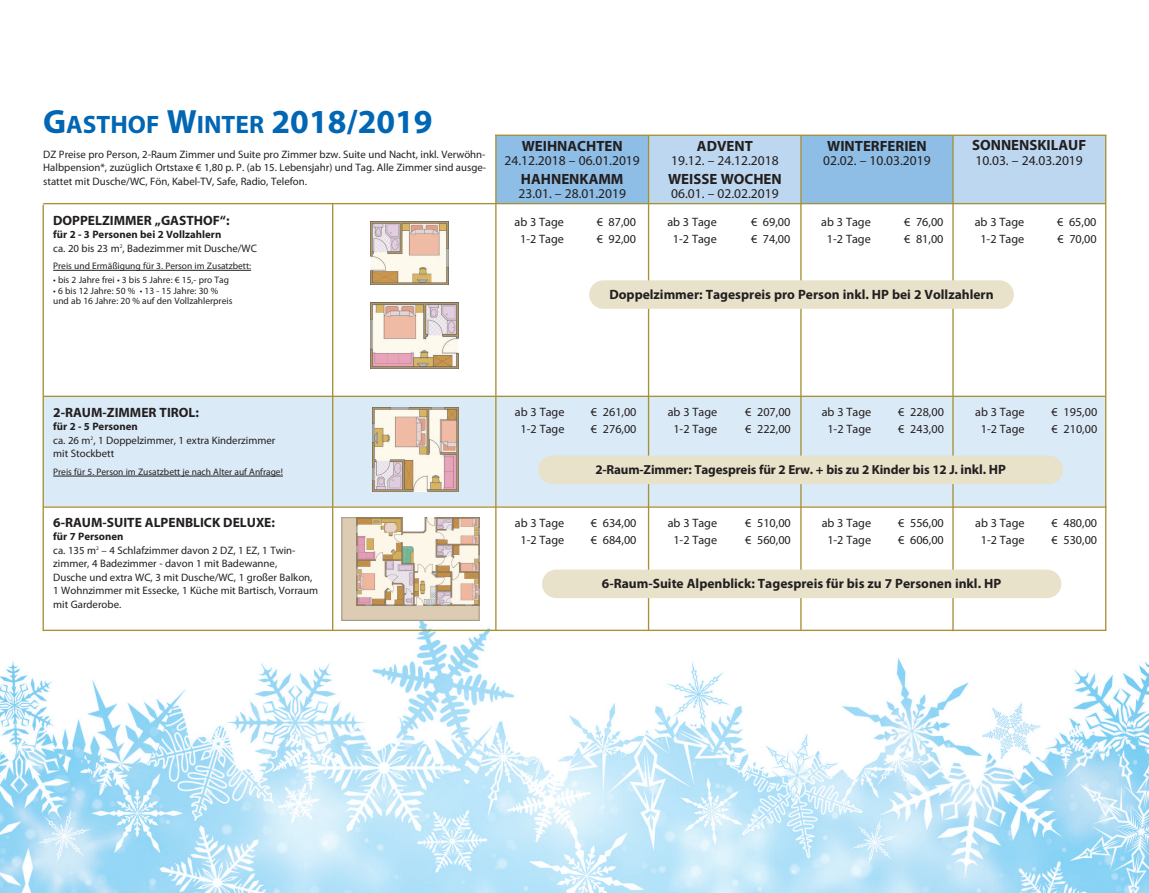
<style>
.page{position:relative;width:1149px;height:893px;background:#fff}
.page>*{position:absolute;margin:0;border:0;box-sizing:border-box;transform-origin:0 0}
.t1{font:700 33.75px "Myriad Pro";color:#0166b3}
.t2{font:700 14.85px "Myriad Pro";color:#231f20}
.t3{font:700 13.5px "Myriad Pro";color:#231f20}
.t4{font:13.5px "Myriad Pro";color:#231f20}
.t5{font:700 13.05px "Myriad Pro";letter-spacing:-.01em;color:#231f20}
.t6{font:12.15px "Myriad Pro";color:#231f20}
.t7{font:10.8px/13.5px "Myriad Pro";color:#231f20}
.t8{font:9.45px/10.8px "Myriad Pro";color:#231f20}
.s1{font-size:25.35px}
.s2{font-weight:700}
.s3{font-size:13.5px}
</style>
<div class="page">
<img style="left:0;top:520px;width:1148px;height:373px">
<div style="left:43px;top:396px;width:1061px;height:110px;background:#dbeaf7"></div>
<div style="left:495px;top:135px;width:154px;height:69px;background:#8ebde5"></div>
<div style="left:648px;top:135px;width:152px;height:69px;background:#bcd7ef"></div>
<div style="left:800px;top:135px;width:153px;height:69px;background:#8ebde5"></div>
<div style="left:953px;top:135px;width:152px;height:69px;background:#bcd7ef"></div>
<hr style="left:53px;top:476px;width:230px;height:1px;background:#231f20">
<img style="left:370px;top:221px;width:79px;height:64px">
<img style="left:370px;top:303px;width:89px;height:66px">
<img style="left:372px;top:408px;width:86px;height:84px">
<hr style="left:43px;top:203px;width:1062px;height:1px;background:#a79137">
<hr style="left:43px;top:396px;width:1062px;height:1px;background:#a79137">
<hr style="left:43px;top:506px;width:1063px;height:2px;background:#a79137">
<hr style="left:332px;top:204px;width:1px;height:427px;background:#a79137">
<hr style="left:495px;top:135px;width:1px;height:496px;background:#a79137">
<hr style="left:647px;top:135px;width:2px;height:495px;background:#a79137">
<hr style="left:800px;top:135px;width:1px;height:495px;background:#a79137">
<hr style="left:1104px;top:135px;width:2px;height:495px;background:#a79137">
<hr style="left:495px;top:135px;width:611px;height:1px;background:#a79137">
<img style="left:342px;top:517px;width:137px;height:104px">
<hr style="left:43px;top:630px;width:1063px;height:1px;background:#a79137">
<hr style="left:43px;top:205px;width:1px;height:426px;background:#a79137">
<hr style="left:952px;top:136px;width:1px;height:495px;background:#a79137">
<div style="left:538px;top:456px;width:524px;height:28px;background:#e9e2cb;border-radius:14px"></div>
<div style="left:542px;top:570px;width:518px;height:28px;background:#e9e2cb;border-radius:14px"></div>
<hr style="left:53px;top:270px;width:198px;height:1px;background:#231f20">
<div style="left:589px;top:280px;width:424px;height:29px;background:#e9e2cb;border-radius:14px"></div>
<h1 class="t1" style="left:43px;top:109px;width:391px">G<span class="s1">ASTHOF</span> W<span class="s1">INTER</span> 2018/2019</h1>
<p class="t7" style="left:43px;top:148px;width:444px;text-align:justify">DZ Preise pro Person, 2-Raum Zimmer und Suite pro Zimmer bzw. Suite und Nacht, inkl. Verwöhn-Halbpension*, zuzüglich Ortstaxe € 1,80 p. P. (ab 15. Lebensjahr) und Tag. Alle Zimmer sind ausge&shy;stattet mit Dusche/WC, Fön, Kabel-TV, Safe, Radio, Telefon.</p>
<h2 class="t2" style="left:521px;top:140px;width:102px">WEIHNACHTEN</h2>
<p class="t4" style="left:504px;top:156px;width:137px">24.12.2018 – 06.01.2019</p>
<h2 class="t2" style="left:520px;top:174px;width:104px">HAHNENKAMM</h2>
<p class="t4" style="left:518px;top:188px;width:109px">23.01. – 28.01.2019</p>
<h2 class="t2" style="left:696px;top:140px;width:57px">ADVENT</h2>
<p class="t4" style="left:671px;top:156px;width:109px">19.12. – 24.12.2018</p>
<h2 class="t2" style="left:667px;top:174px;width:115px">WEISSE WOCHEN</h2>
<p class="t4" style="left:671px;top:188px;width:109px">06.01. – 02.02.2019</p>
<h2 class="t2" style="left:827px;top:140px;width:101px">WINTERFERIEN</h2>
<p class="t4" style="left:823px;top:156px;width:109px">02.02. – 10.03.2019</p>
<h2 class="t2" style="left:971px;top:140px;width:115px">SONNENSKILAUF</h2>
<p class="t4" style="left:975px;top:156px;width:109px">10.03. – 24.03.2019</p>
<p class="t3" style="left:53px;top:215px;width:178px">DOPPELZIMMER „GASTHOF“:</p>
<p class="t7" style="left:53px;top:229px;width:205px"><span class="s2">für 2 - 3 Personen bei 2 Vollzahlern<br></span>ca. 20 bis 23 m<sup>2</sup>, Badezimmer mit Dusche/WC</p>
<p class="t8" style="left:53px;top:261px;width:199px">Preis und Ermäßigung für 3. Person im Zusatzbett:</p>
<p class="t8" style="left:53px;top:275px;width:177px">• bis 2 Jahre frei • 3 bis 5 Jahre: € 15,- pro Tag</p>
<p class="t8" style="left:53px;top:286px;width:181px">• 6 bis 12 Jahre: 50 % • 13 - 15 Jahre: 30 % und ab 16 Jahre: 20 % auf den Vollzahlerpreis</p>
<p class="t3" style="left:609px;top:289px;width:385px">Doppelzimmer: Tagespreis pro Person inkl. HP bei 2 Vollzahlern</p>
<p class="t6" style="left:514px;top:217px;width:51px">ab 3 Tage</p>
<p class="t6" style="left:596px;top:217px;width:41px">€ 87,00</p>
<p class="t6" style="left:667px;top:217px;width:51px">ab 3 Tage</p>
<p class="t6" style="left:750px;top:217px;width:41px">€ 69,00</p>
<p class="t6" style="left:821px;top:217px;width:51px">ab 3 Tage</p>
<p class="t6" style="left:903px;top:217px;width:41px">€ 76,00</p>
<p class="t6" style="left:974px;top:217px;width:51px">ab 3 Tage</p>
<p class="t6" style="left:1056px;top:217px;width:41px">€ 65,00</p>
<p class="t6" style="left:520px;top:234px;width:45px">1-2 Tage</p>
<p class="t6" style="left:596px;top:234px;width:41px">€ 92,00</p>
<p class="t6" style="left:672px;top:234px;width:45px">1-2 Tage</p>
<p class="t6" style="left:750px;top:234px;width:41px">€ 74,00</p>
<p class="t6" style="left:826px;top:234px;width:45px">1-2 Tage</p>
<p class="t6" style="left:903px;top:234px;width:41px">€ 81,00</p>
<p class="t6" style="left:980px;top:234px;width:45px">1-2 Tage</p>
<p class="t6" style="left:1057px;top:234px;width:41px">€ 70,00</p>
<p class="t3" style="left:53px;top:407px;width:147px">2-RAUM-ZIMMER TIROL:</p>
<p class="t7" style="left:53px;top:421px;width:224px"><span class="s2">für 2 - 5 Personen<br></span>ca. 26 m<sup>2</sup>, 1 Doppelzimmer, 1 extra Kinderzimmer mit Stockbett</p>
<p class="t8" style="left:53px;top:467px;width:231px">Preis für 5. Person im Zusatzbett je nach Alter auf Anfrage!</p>
<p class="t3" style="left:53px;top:517px;width:223px">6-RAUM-SUITE ALPENBLICK DELUXE:</p>
<p class="t7" style="left:53px;top:531px;width:266px"><span class="s2">für 7 Personen<br></span>ca. 135 m<sup>2</sup> – 4 Schlafzimmer davon 2 DZ, 1 EZ, 1 Twin&shy;zimmer, 4 Badezimmer - davon 1 mit Badewanne,<br>Dusche und extra WC, 3 mit Dusche/WC, 1 großer Balkon, 1 Wohnzimmer mit Essecke, 1 Küche mit Bartisch, Vorraum mit Garderobe.</p>
<p class="t6" style="left:515px;top:407px;width:51px">ab 3 Tage</p>
<p class="t6" style="left:590px;top:407px;width:47px">€ 261,00</p>
<p class="t6" style="left:667px;top:407px;width:51px">ab 3 Tage</p>
<p class="t6" style="left:745px;top:407px;width:47px">€ 207,00</p>
<p class="t6" style="left:821px;top:407px;width:51px">ab 3 Tage</p>
<p class="t6" style="left:898px;top:407px;width:47px">€ 228,00</p>
<p class="t6" style="left:974px;top:407px;width:51px">ab 3 Tage</p>
<p class="t6" style="left:1051px;top:407px;width:47px">€ 195,00</p>
<p class="t6" style="left:520px;top:424px;width:45px">1-2 Tage</p>
<p class="t6" style="left:590px;top:424px;width:47px">€ 276,00</p>
<p class="t6" style="left:673px;top:424px;width:45px">1-2 Tage</p>
<p class="t6" style="left:745px;top:424px;width:47px">€ 222,00</p>
<p class="t6" style="left:827px;top:424px;width:45px">1-2 Tage</p>
<p class="t6" style="left:898px;top:424px;width:47px">€ 243,00</p>
<p class="t6" style="left:980px;top:424px;width:45px">1-2 Tage</p>
<p class="t6" style="left:1051px;top:424px;width:47px">€ 210,00</p>
<p class="t5" style="left:595px;top:465px;width:412px">2-Raum-Zimmer: Tagespreis für 2 Erw. + bis zu 2 Kinder bis 12 J. <span class="s3">inkl. HP</span></p>
<p class="t6" style="left:514px;top:518px;width:51px">ab 3 Tage</p>
<p class="t6" style="left:590px;top:518px;width:47px">€ 634,00</p>
<p class="t6" style="left:667px;top:518px;width:51px">ab 3 Tage</p>
<p class="t6" style="left:745px;top:518px;width:47px">€ 510,00</p>
<p class="t6" style="left:821px;top:518px;width:51px">ab 3 Tage</p>
<p class="t6" style="left:898px;top:518px;width:47px">€ 556,00</p>
<p class="t6" style="left:974px;top:518px;width:51px">ab 3 Tage</p>
<p class="t6" style="left:1051px;top:518px;width:47px">€ 480,00</p>
<p class="t6" style="left:520px;top:535px;width:45px">1-2 Tage</p>
<p class="t6" style="left:590px;top:535px;width:47px">€ 684,00</p>
<p class="t6" style="left:673px;top:535px;width:45px">1-2 Tage</p>
<p class="t6" style="left:745px;top:535px;width:47px">€ 560,00</p>
<p class="t6" style="left:827px;top:535px;width:45px">1-2 Tage</p>
<p class="t6" style="left:898px;top:535px;width:47px">€ 606,00</p>
<p class="t6" style="left:980px;top:535px;width:45px">1-2 Tage</p>
<p class="t6" style="left:1051px;top:535px;width:47px">€ 530,00</p>
<p class="t3" style="left:601px;top:579px;width:401px">6-Raum-Suite Alpenblick: Tagespreis für bis zu 7 Personen inkl. HP</p>
</div>
